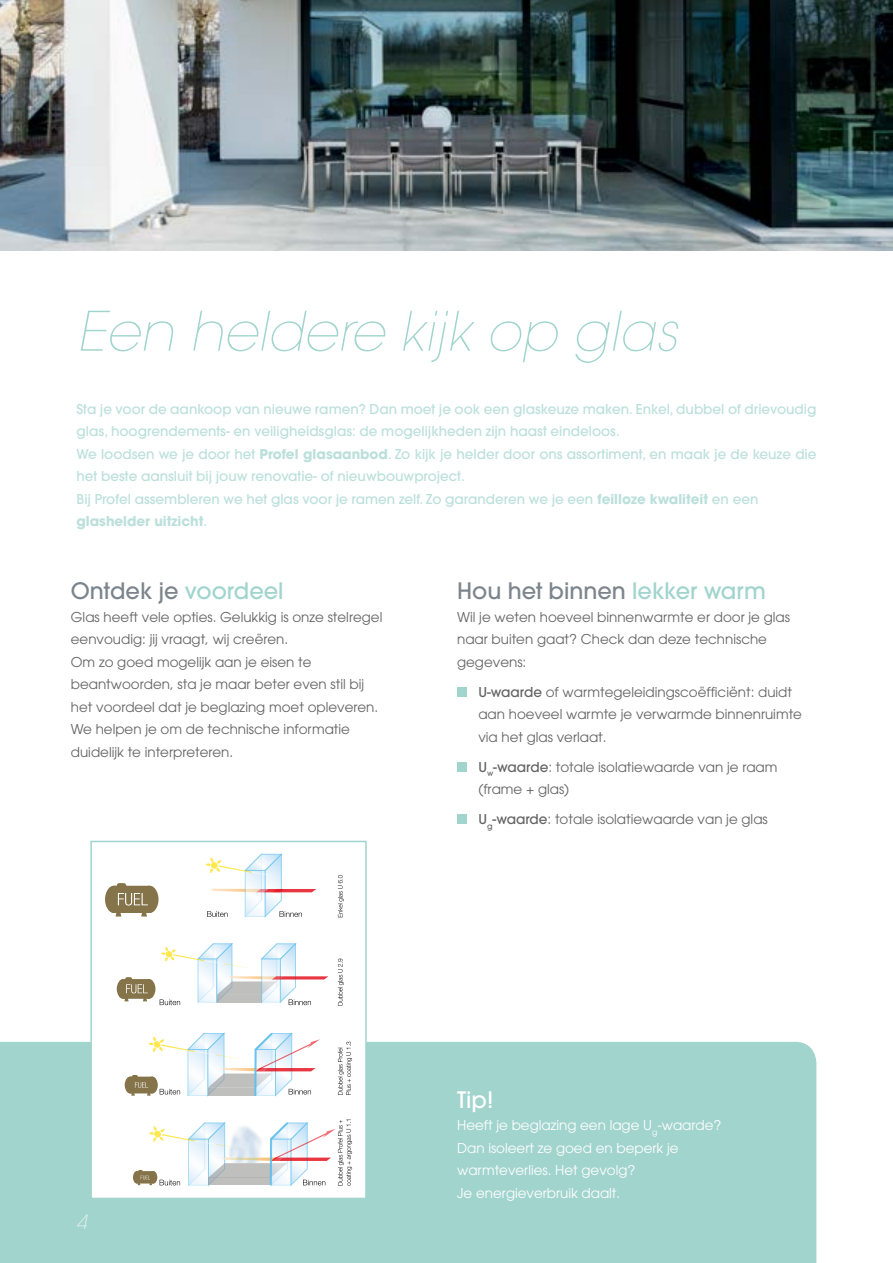
<style>
.page{position:relative;width:893px;height:1263px;background:#fff}
.page>*{position:absolute;margin:0;border:0;box-sizing:border-box;transform-origin:0 0}
.t1{font:italic 200 54px "Avant Garde";color:#a0d4cd}
.t2{font:500 22.5px "Avant Garde";color:#7c858c}
.t3{font:500 22.5px "Avant Garde";color:#fff}
.t4{font:italic 200 19.5px "Avant Garde";color:#fff}
.t5{font:13.5px/22.5px "Avant Garde LT";color:#646363}
.t6{font:500 13.5px/22.5px "Avant Garde";color:#bbe0db}
.t7{font:13.5px/22.5px "Avant Garde LT";color:#fff}
.t8{font:700 13.5px "Avant Garde LT";color:#bbe0db}
.s1{font-family:"Avant Garde LT";font-weight:700}
.s2{font-family:"Avant Garde";font-weight:500}
.s3{color:#a0d4cd}
.s4{font-weight:500}
</style>
<div class="page">
<div style="left:0;top:1042px;width:816px;height:221px;background:#a1d4cd"></div>
<div style="left:457px;top:762px;width:9px;height:10px;background:#a0d4cd"></div>
<div style="left:457px;top:815px;width:9px;height:9px;background:#a0d4cd"></div>
<div style="left:457px;top:687px;width:9px;height:9px;background:#a0d4cd"></div>
<div style="left:91px;top:841px;width:275px;height:357px;background:#fff"></div>
<div style="left:108px;top:886px;width:48px;height:27px;background:#85744a;border-radius:7px"></div>
<div style="left:105px;top:886px;width:19px;height:27px;background:#85744a;border-radius:50%"></div>
<div style="left:140px;top:886px;width:19px;height:27px;background:#85744a;border-radius:50%"></div>
<div style="left:117px;top:883px;width:9px;height:5px;background:#85744a;border-radius:3px"></div>
<svg style="left:116px;top:913px;width:5px;height:3px"></svg>
<svg style="left:141px;top:913px;width:6px;height:3px"></svg>
<svg style="left:118px;top:893px;width:30px;height:12px"></svg>
<div style="left:119px;top:979px;width:35px;height:20px;background:#d8d3c6;border-radius:5px"></div>
<div style="left:117px;top:979px;width:13px;height:20px;background:#85744a;border-radius:50%"></div>
<div style="left:142px;top:979px;width:13px;height:20px;background:#85744a;border-radius:50%"></div>
<svg style="left:124px;top:977px;width:24px;height:24px"></svg>
<div style="left:125px;top:1076px;width:11px;height:17px;background:#85744a;border-radius:50%"></div>
<div style="left:133px;top:1171px;width:8px;height:12px;background:#85744a;border-radius:50%"></div>
<svg style="left:206px;top:853px;width:110px;height:64px"></svg>
<svg style="left:160px;top:943px;width:168px;height:62px"></svg>
<svg style="left:131px;top:1032px;width:189px;height:64px"></svg>
<svg style="left:338px;top:875px;width:6px;height:42px"></svg>
<svg style="left:338px;top:959px;width:6px;height:46px"></svg>
<svg style="left:338px;top:1042px;width:14px;height:53px"></svg>
<svg style="left:138px;top:1120px;width:214px;height:66px"></svg>
<div style="left:90px;top:841px;width:277px;height:358px;border:2px solid #a1d4cd"></div>
<img style="left:0;top:0;width:893px;height:251px">
<h1 class="t1" style="left:77px;top:299px;width:603px">Een heldere kijk op glas</h1>
<p class="t6" style="left:77px;top:398px;width:741px">Sta je voor de aankoop van nieuwe ramen? Dan moet je ook een glaskeuze maken. Enkel, dubbel of drievoudig glas, hoogrendements- en veiligheidsglas: de mogelijkheden zijn haast eindeloos.<br>We loodsen we je door het <span class="s1">Profel glasaanbod</span>. Zo kijk je helder door ons assortiment, en maak je de keuze die het beste aansluit bij jouw renovatie- of nieuwbouwproject.<br>Bij Profel assembleren we het glas voor je ramen zelf. Zo garanderen we je een <span class="s1">feilloze kwaliteit</span> en een</p>
<p class="t8" style="left:77px;top:513px;width:132px">glashelder uitzicht<span class="s2">.</span></p>
<h2 class="t2" style="left:71px;top:577px;width:214px">Ontdek je <span class="s3">voordeel</span></h2>
<p class="t5" style="left:71px;top:605px;width:313px">Glas heeft vele opties. Gelukkig is onze stelregel eenvoudig: jij vraagt, wij creëren.<br>Om zo goed mogelijk aan je eisen te beantwoorden, sta je maar beter even stil bij het voordeel dat je beglazing moet opleveren.<br>We helpen je om de technische informatie duidelijk te interpreteren.</p>
<h2 class="t2" style="left:457px;top:577px;width:311px">Hou het binnen <span class="s3">lekker warm</span></h2>
<p class="t5" style="left:457px;top:605px;width:334px">Wil je weten hoeveel binnenwarmte er door je glas naar buiten gaat? Check dan deze technische gegevens:</p>
<p class="t5" style="left:478px;top:680px;width:325px"><span class="s4">U-waarde</span> of warmtegeleidingscoëfficiënt: duidt aan hoeveel warmte je verwarmde binnenruimte via het glas verlaat.</p>
<p class="t5" style="left:478px;top:755px;width:301px"><span class="s4">U</span><sub>w</sub><span class="s4">-waarde</span>: totale isolatiewaarde van je raam (frame + glas)</p>
<p class="t5" style="left:478px;top:808px;width:291px"><span class="s4">U</span><sub>g</sub><span class="s4">-waarde</span>: totale isolatiewaarde van je glas</p>
<h3 class="t4" style="left:77px;top:1211px;width:12px">4</h3>
<h2 class="t3" style="left:457px;top:1086px;width:38px">Tip!</h2>
<p class="t7" style="left:457px;top:1114px;width:266px">Heeft je beglazing een lage U<sub>g</sub>-waarde?<br>Dan isoleert ze goed en beperk je warmteverlies. Het gevolg?<br>Je energieverbruik daalt.</p>
</div>
